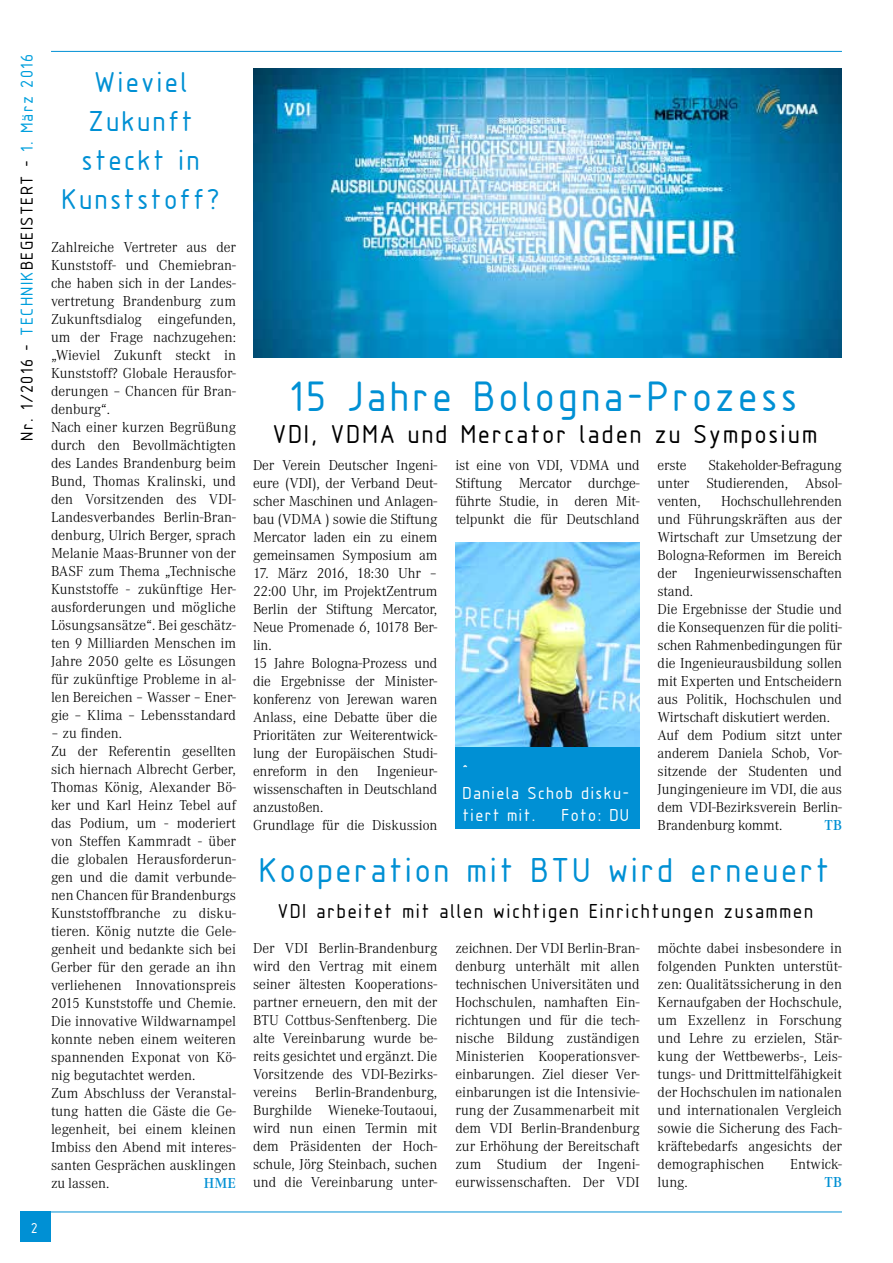
<style>
.page{position:relative;width:893px;height:1263px;background:#fff}
.page>*{position:absolute;margin:0;border:0;box-sizing:border-box;transform-origin:0 0}
.t1{font:44.25px "Isonorm 3098 LW20";color:#0090d4}
.t2{font:36px "Isonorm 3098 LW20";color:#0090d4}
.t3{font:30px/39px "Isonorm 3098 LW20";color:#0090d4;text-align:center}
.t4{font:27px "Isonorm 3098 LW20";color:#000}
.t5{font:21px "Isonorm 3098 LW20";color:#000}
.t6{font:18px "Isonorm 3098 LW20";color:#000}
.t7{font:18px/21.6px "Isonorm 3098 LW20";color:#fff}
.t8{font:300 15px/18px "Corporate A";color:#000;text-align:justify}
.t9{font:600 15px "Corporate A";letter-spacing:.005em;color:#0090d4}
.t10{font:15px "Isonorm 3098 LW20";color:#fff}
.s1{color:#009fdd}
</style>
<div class="page">
<div style="left:20px;top:1211px;width:31px;height:31px;background:#0090d4"></div>
<hr style="left:51px;top:51px;width:791px;height:1px;background:#0090d4">
<hr style="left:51px;top:1211px;width:791px;height:1px;background:#0090d4">
<img style="left:253px;top:68px;width:589px;height:289px">
<div style="left:455px;top:744px;width:185px;height:85px;background:#0090d4"></div>
<img style="left:455px;top:542px;width:185px;height:204px">
<p class="t6" style="left:18px;top:439px;width:389px;rotate:-90deg">Nr. 1/2016 - <span class="s1">TECHNIK</span>BEGEISTERT - <span class="s1">1. März 2016</span></p>
<p class="t10" style="left:32px;top:1220px;width:9px">2</p>
<h3 class="t3" style="left:63px;top:63px;width:162px">Wieviel<br>Zukunft steckt in<br>Kunststoff?</h3>
<p class="t8" style="left:51px;top:239px;width:186px;text-align:left">Zahlreiche Vertreter aus der<br>Kunststoff- und Chemiebran&shy;che haben sich in der Landes&shy;vertretung Brandenburg zum<br>Zukunftsdialog eingefunden, um der Frage nachzugehen: „Wieviel Zukunft steckt in<br>Kunststoff? Globale Herausfor&shy;derungen – Chancen für Bran&shy;denburg“.<br>Nach einer kurzen Begrüßung durch den Bevollmächtigten des Landes Brandenburg beim<br>Bund, Thomas Kralinski, und den Vorsitzenden des VDI-<br>Landesverbandes Berlin-Bran&shy;denburg, Ulrich Berger, sprach<br>Melanie Maas-Brunner von der<br>BASF zum Thema „Technische<br>Kunststoffe - zukünftige Her&shy;ausforderungen und mögliche<br>Lösungsansätze“. Bei geschätz&shy;ten 9 Milliarden Menschen im<br>Jahre 2050 gelte es Lösungen für zukünftige Probleme in al&shy;len Bereichen – Wasser – Ener&shy;gie – Klima – Lebensstandard</p>
<p class="t8" style="left:51px;top:725px;width:186px;text-align:left">– zu finden.<br>Zu der Referentin gesellten sich hiernach Albrecht Gerber,<br>Thomas König, Alexander Bö&shy;ker und Karl Heinz Tebel auf das Podium, um - moderiert von Steffen Kammradt - über die globalen Herausforderun&shy;gen und die damit verbunde&shy;nen Chancen für Brandenburgs<br>Kunststoffbranche zu disku&shy;tieren. König nutzte die Gele&shy;genheit und bedankte sich bei<br>Gerber für den gerade an ihn verliehenen Innovationspreis<br>2015 Kunststoffe und Chemie.<br>Die innovative Wildwarnampel konnte neben einem weiteren spannenden Exponat von Kö&shy;nig begutachtet werden.<br>Zum Abschluss der Veranstal&shy;tung hatten die Gäste die Ge&shy;legenheit, bei einem kleinen<br>Imbiss den Abend mit interes&shy;santen Gesprächen ausklingen zu lassen.</p>
<p class="t9" style="left:204px;top:1175px;width:34px">HME</p>
<h1 class="t1" style="left:292px;top:373px;width:513px">15 Jahre Bologna-Prozess</h1>
<h3 class="t4" style="left:274px;top:420px;width:548px">VDI, VDMA und Mercator laden zu Symposium</h3>
<p class="t8" style="left:253px;top:457px;width:186px">Der Verein Deutscher Ingeni&shy;eure (VDI), der Verband Deut&shy;scher Maschinen und Anlagen&shy;bau (VDMA ) sowie die Stiftung Mercator laden ein zu einem gemeinsamen Symposium am</p>
<p class="t8" style="left:253px;top:565px;width:186px;text-align:left">17. März 2016, 18:30 Uhr –<br>22:00 Uhr, im ProjektZentrum<br>Berlin der Stiftung Mercator,<br>Neue Promenade 6, 10178 Ber&shy;lin.<br>15 Jahre Bologna-Prozess und die Ergebnisse der Minister&shy;konferenz von Jerewan waren<br>Anlass, eine Debatte über die<br>Prioritäten zur Weiterentwick&shy;lung der Europäischen Studi&shy;enreform in den Ingenieur&shy;wissenschaften in Deutschland anzustoßen.<br>Grundlage für die Diskussion</p>
<p class="t8" style="left:455px;top:457px;width:186px">ist eine von VDI, VDMA und Stiftung Mercator durchge&shy;führte Studie, in deren Mit&shy;telpunkt die für Deutschland</p>
<p class="t8" style="left:658px;top:457px;width:30px">erste</p>
<p class="t8" style="left:658px;top:457px;width:186px;text-indent:51px">Stakeholder-Befragung unter Studierenden, Absol&shy;venten,</p>
<p class="t8" style="left:658px;top:493px;width:186px;text-align:left;text-indent:63px">Hochschullehrenden und Führungskräften aus der<br>Wirtschaft zur Umsetzung der<br>Bologna-Reformen im Bereich der Ingenieurwissenschaften stand.<br>Die Ergebnisse der Studie und die Konsequenzen für die politi&shy;schen Rahmenbedingungen für die Ingenieurausbildung sollen mit Experten und Entscheidern aus Politik, Hochschulen und<br>Wirtschaft diskutiert werden.<br>Auf dem Podium sitzt unter anderem Daniela Schob, Vor&shy;sitzende der Studenten und<br>Jungingenieure im VDI, die aus dem VDI-Bezirksverein Berlin-<br>Brandenburg kommt.</p>
<p class="t7" style="left:463px;top:761px;width:169px">^<br>Daniela Schob disku&shy;tiert mit.</p>
<p class="t7" style="left:562px;top:804px;width:70px">Foto: DU</p>
<p class="t9" style="left:824px;top:817px;width:19px">TB</p>
<h2 class="t2" style="left:261px;top:852px;width:575px">Kooperation mit BTU wird erneuert</h2>
<h3 class="t5" style="left:279px;top:901px;width:538px">VDI arbeitet mit allen wichtigen Einrichtungen zusammen</h3>
<p class="t8" style="left:253px;top:940px;width:186px">Der VDI Berlin-Brandenburg wird den Vertrag mit einem seiner ältesten Kooperations&shy;partner erneuern, den mit der BTU Cottbus-Senftenberg. Die alte Vereinbarung wurde be&shy;reits gesichtet und ergänzt. Die Vorsitzende des VDI-Bezirks&shy;vereins Berlin-Brandenburg, Burghilde Wieneke-Toutaoui, wird nun einen Termin mit dem Präsidenten der Hoch&shy;schule, Jörg Steinbach, suchen und die Vereinbarung unter-</p>
<p class="t8" style="left:455px;top:940px;width:186px">zeichnen. Der VDI Berlin-Bran&shy;denburg unterhält mit allen technischen Universitäten und Hochschulen, namhaften Ein&shy;richtungen und für die tech&shy;nische Bildung zuständigen Ministerien Kooperationsver&shy;einbarungen. Ziel dieser Ver&shy;einbarungen ist die Intensivie&shy;rung der Zusammenarbeit mit dem VDI Berlin-Brandenburg zur Erhöhung der Bereitschaft zum Studium der Ingeni&shy;eurwissenschaften. Der VDI</p>
<p class="t8" style="left:658px;top:940px;width:186px">möchte dabei insbesondere in folgenden Punkten unterstüt&shy;zen: Qualitätssicherung in den Kernaufgaben der Hochschule, um Exzellenz in Forschung und Lehre zu erzielen, Stär&shy;kung der Wettbewerbs-, Leis&shy;tungs- und Drittmittelfähigkeit der Hochschulen im nationalen und internationalen Vergleich sowie die Sicherung des Fach&shy;kräftebedarfs angesichts der demographischen</p>
<p class="t8" style="left:790px;top:1156px;width:53px">Entwick-</p>
<p class="t8" style="left:658px;top:1174px;width:32px">lung.</p>
<p class="t9" style="left:825px;top:1174px;width:19px">TB</p>
</div>
